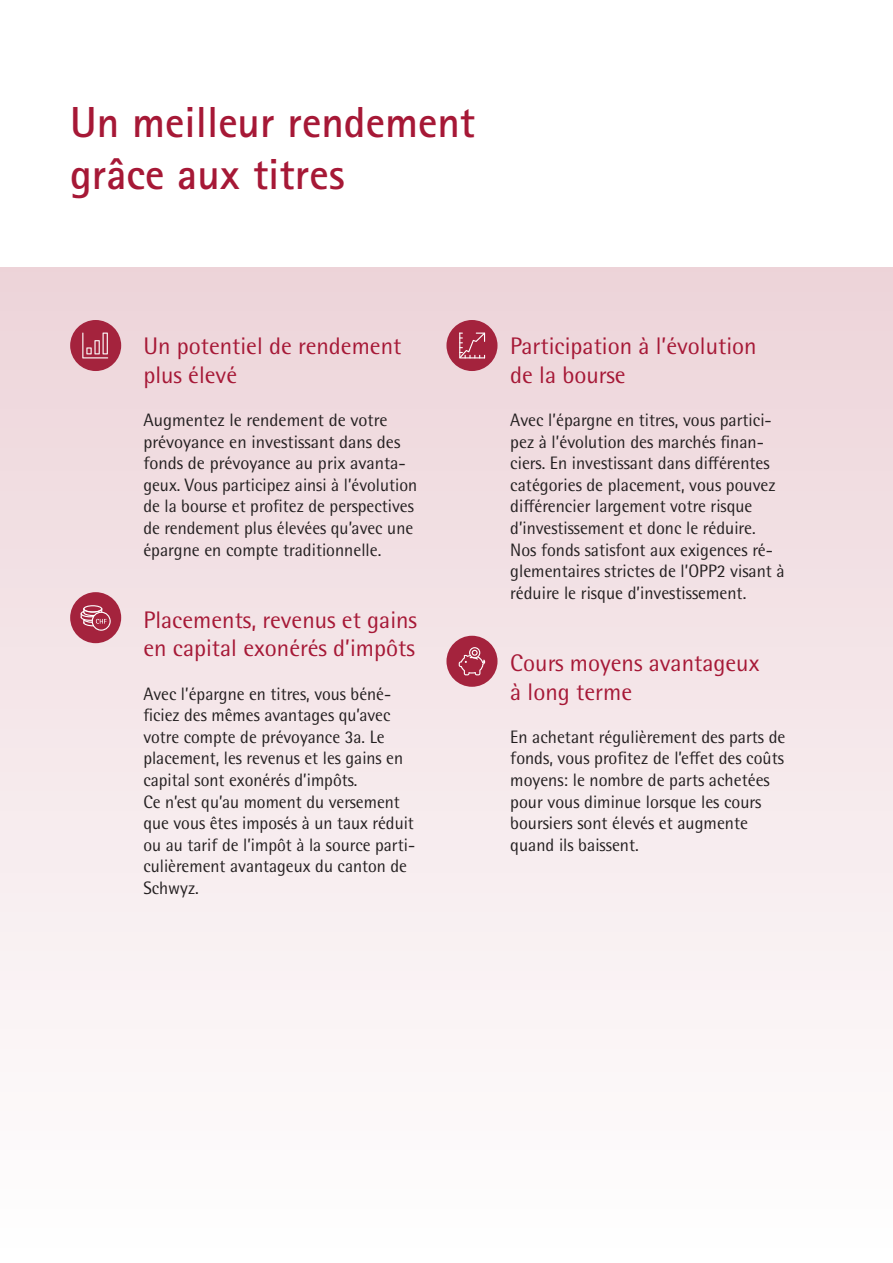
<style>
.page{position:relative;width:893px;height:1263px;background:#fff}
.page>*{position:absolute;margin:0;border:0;box-sizing:border-box;transform-origin:0 0}
.t1{font:700 43.5px/52.2px "Rotis Sans Serif Std";color:#a61836}
.t2{font:24px/28.8px "Rotis Semi Sans Pro";color:#a61836}
.t3{font:18px/21.6px "Rotis Semi Sans Pro";color:#231f20}
</style>
<div class="page">
<div style="left:0;top:268px;width:893px;height:995px;background:linear-gradient(to bottom,#edd4d9,#fff)"></div>
<div style="left:70px;top:320px;width:51px;height:51px;background:#a4233d;border-radius:50%"></div>
<svg style="left:82px;top:333px;width:26px;height:25px"></svg>
<div style="left:70px;top:592px;width:51px;height:51px;background:#a4233d;border-radius:50%"></div>
<svg style="left:81px;top:605px;width:30px;height:26px"></svg>
<div style="left:446px;top:320px;width:51px;height:51px;background:#a4233d;border-radius:50%"></div>
<svg style="left:459px;top:333px;width:26px;height:25px"></svg>
<div style="left:446px;top:636px;width:51px;height:51px;background:#a4233d;border-radius:50%"></div>
<svg style="left:459px;top:647px;width:26px;height:28px"></svg>
<h1 class="t1" style="left:70px;top:96px;width:407px">Un meilleur rendement grâce aux titres</h1>
<h2 class="t2" style="left:143px;top:332px;width:260px">Un potentiel de rendement plus élevé</h2>
<p class="t3" style="left:143px;top:409px;width:275px">Augmentez le rendement de votre prévoyance en investissant dans des fonds de prévoyance au prix avanta&shy;geux. Vous participez ainsi à l’évolution de la bourse et profitez de perspectives de rendement plus élevées qu’avec une épargne en compte traditionnelle.</p>
<h2 class="t2" style="left:143px;top:605px;width:275px">Placements, revenus et gains en capital exonérés d’impôts</h2>
<p class="t3" style="left:143px;top:683px;width:273px">Avec l’épargne en titres, vous béné&shy;ficiez des mêmes avantages qu’avec votre compte de prévoyance 3a. Le placement, les revenus et les gains en capital sont exonérés d’impôts.<br>Ce n’est qu’au moment du versement que vous êtes imposés à un taux réduit ou au tarif de l’impôt à la source parti&shy;culièrement avantageux du canton de Schwyz.</p>
<h2 class="t2" style="left:510px;top:332px;width:248px">Participation à l’évolution de la bourse</h2>
<p class="t3" style="left:510px;top:409px;width:276px">Avec l’épargne en titres, vous partici&shy;pez à l’évolution des marchés finan&shy;ciers. En investissant dans différentes catégories de placement, vous pouvez différencier largement votre risque d’investissement et donc le réduire.<br>Nos fonds satisfont aux exigences ré&shy;glementaires strictes de l’OPP2 visant à réduire le risque d’investissement.</p>
<h2 class="t2" style="left:510px;top:648px;width:251px">Cours moyens avantageux à long terme</h2>
<p class="t3" style="left:510px;top:726px;width:277px">En achetant régulièrement des parts de fonds, vous profitez de l’effet des coûts moyens: le nombre de parts achetées pour vous diminue lorsque les cours boursiers sont élevés et augmente quand ils baissent.</p>
</div>
